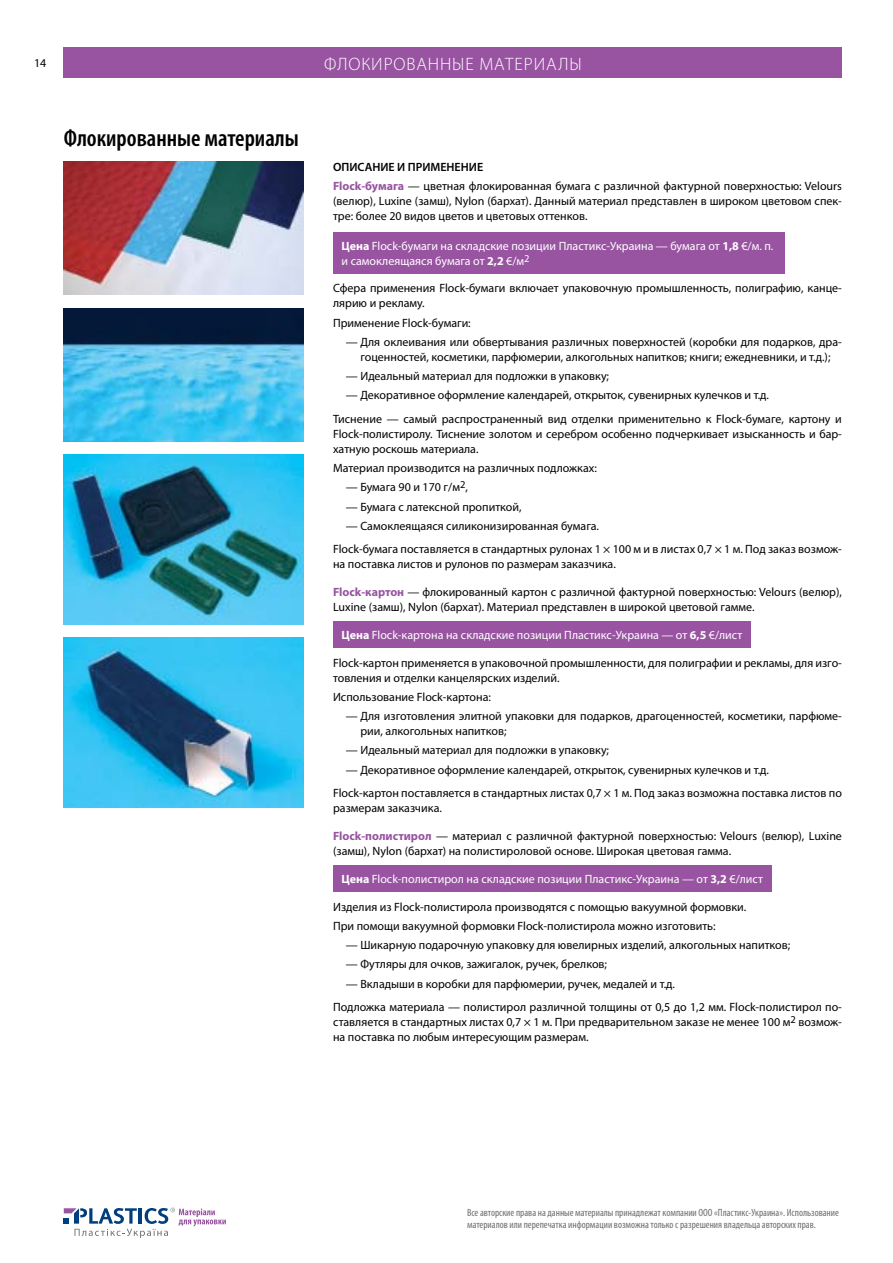
<style>
.page{position:relative;width:893px;height:1263px;background:#fff}
.page>*{position:absolute;margin:0;border:0;box-sizing:border-box;transform-origin:0 0}
.t1{font:600 condensed 24px "Myriad Pro";color:#000}
.t2{font:300 18px "Myriad Pro";letter-spacing:.05em;color:#fff}
.t3{font:12px/15px "Myriad Pro";color:#000}
.t4{font:12px/15px "Myriad Pro";color:#fff}
.t5{font:condensed 10.5px/12.6px "Myriad Pro";color:#6d6e71}
.s1{font-weight:600}
.s2{font-weight:700;color:#9853a1}
.s3{font-weight:700}
</style>
<div class="page">
<svg style="left:64px;top:1208px;width:162px;height:30px"></svg>
<div style="left:64px;top:48px;width:778px;height:30px;background:#9853a1"></div>
<div style="left:333px;top:232px;width:452px;height:41px;background:#9853a1"></div>
<div style="left:333px;top:621px;width:418px;height:26px;background:#9853a1"></div>
<div style="left:333px;top:865px;width:438px;height:26px;background:#9853a1"></div>
<img style="left:64px;top:162px;width:239px;height:133px">
<img style="left:64px;top:308px;width:239px;height:133px">
<img style="left:64px;top:455px;width:240px;height:169px">
<img style="left:64px;top:638px;width:239px;height:170px">
<p class="t3" style="left:34px;top:56px;width:14px">14</p>
<h2 class="t2" style="left:324px;top:54px;width:256px">ФЛОКИРОВАННЫЕ МАТЕРИАЛЫ</h2>
<h1 class="t1" style="left:64px;top:124px;width:236px">Флокированные материалы</h1>
<p class="t3" style="left:333px;top:157px;width:510px;line-height:19.2px"><span class="s1">ОПИСАНИЕ И ПРИМЕНЕНИЕ<br></span><span class="s2">Flock-бумага</span> — цветная флокированная бумага с различной фактурной поверхностью: Velours</p>
<p class="t3" style="left:333px;top:193px;width:510px">(велюр), Luxine (замш), Nylon (бархат). Данный материал представлен в широком цветовом спек&shy;тре: более 20 видов цветов и цветовых оттенков.</p>
<p class="t4" style="left:342px;top:238px;width:433px"><span class="s3">Цена</span> Flock-бумаги на складские позиции Пластикс-Украина — бумага от <span class="s3">1,8</span> €/м. п. и самоклеящаяся бумага от <span class="s3">2,2</span> €/м<sup>2</sup></p>
<p class="t3" style="left:333px;top:281px;width:510px">Сфера применения Flock-бумаги включает упаковочную промышленность, полиграфию, канце&shy;лярию и рекламу.</p>
<p class="t3" style="left:333px;top:315px;width:139px">Применение Flock-бумаги:</p>
<p class="t3" style="left:346px;top:334px;width:498px;text-align:center">— Для оклеивания или обвертывания различных поверхностей (коробки для подарков, дра&shy;гоценностей, косметики, парфюмерии, алкогольных напитков; книги; ежедневники, и т.д.);</p>
<p class="t3" style="left:346px;top:368px;width:265px">— Идеальный материал для подложки в упаковку;</p>
<p class="t3" style="left:333px;top:383px;width:510px;line-height:23.5px;text-indent:13px">— Декоративное оформление календарей, открыток, сувенирных кулечков и т.д.<br>Тиснение — самый распространенный вид отделки применительно к Flock-бумаге, картону и</p>
<p class="t3" style="left:333px;top:426px;width:510px">Flock-полистиролу. Тиснение золотом и серебром особенно подчеркивает изысканность и бар&shy;хатную роскошь материала.</p>
<p class="t3" style="left:333px;top:460px;width:265px">Материал производится на различных подложках:</p>
<p class="t3" style="left:346px;top:480px;width:124px">— Бумага 90 и 170 г/м<sup>2</sup>,</p>
<p class="t3" style="left:346px;top:499px;width:177px">— Бумага с латексной пропиткой,</p>
<p class="t3" style="left:333px;top:514px;width:510px;line-height:23.5px;text-indent:13px">— Самоклеящаяся силиконизированная бумага.<br>Flock-бумага поставляется в стандартных рулонах 1 × 100 м и в листах 0,7 × 1 м. Под заказ возмож-</p>
<p class="t3" style="left:333px;top:557px;width:284px">на поставка листов и рулонов по размерам заказчика.</p>
<p class="t3" style="left:333px;top:584px;width:510px"><span class="s2">Flock-картон</span> — флокированный картон с различной фактурной поверхностью: Velours (велюр),<br>Luxine (замш), Nylon (бархат). Материал представлен в широкой цветовой гамме.</p>
<p class="t4" style="left:342px;top:627px;width:402px"><span class="s3">Цена</span> Flock-картона на складские позиции Пластикс-Украина — от <span class="s3">6,5</span> €/лист</p>
<p class="t3" style="left:333px;top:655px;width:510px">Flock-картон применяется в упаковочной промышленности, для полиграфии и рекламы, для изго&shy;товления и отделки канцелярских изделий.</p>
<p class="t3" style="left:333px;top:689px;width:159px">Использование Flock-картона:</p>
<p class="t3" style="left:360px;top:708px;width:483px;text-indent:-15px">— Для изготовления элитной упаковки для подарков, драгоценностей, косметики, парфюме&shy;рии, алкогольных напитков;</p>
<p class="t3" style="left:346px;top:743px;width:265px">— Идеальный материал для подложки в упаковку;</p>
<p class="t3" style="left:333px;top:758px;width:510px;line-height:23.5px;text-indent:13px">— Декоративное оформление календарей, открыток, сувенирных кулечков и т.д.<br>Flock-картон поставляется в стандартных листах 0,7 × 1 м. Под заказ возможна поставка листов по</p>
<p class="t3" style="left:333px;top:800px;width:110px">размерам заказчика.</p>
<p class="t3" style="left:333px;top:828px;width:510px"><span class="s2">Flock-полистирол</span> — материал с различной фактурной поверхностью: Velours (велюр), Luxine (замш), Nylon (бархат) на полистироловой основе. Широкая цветовая гамма.</p>
<p class="t4" style="left:342px;top:871px;width:423px"><span class="s3">Цена</span> Flock-полистирол на складские позиции Пластикс-Украина — от <span class="s3">3,2</span> €/лист</p>
<p class="t3" style="left:333px;top:897px;width:415px;line-height:19.2px">Изделия из Flock-полистирола производятся с помощью вакуумной формовки.<br>При помощи вакуумной формовки Flock-полистирола можно изготовить:</p>
<p class="t3" style="left:346px;top:937px;width:446px">— Шикарную подарочную упаковку для ювелирных изделий, алкогольных напитков;</p>
<p class="t3" style="left:346px;top:956px;width:263px">— Футляры для очков, зажигалок, ручек, брелков;</p>
<p class="t3" style="left:333px;top:971px;width:510px;line-height:23.5px;text-indent:13px">— Вкладыши в коробки для парфюмерии, ручек, медалей и т.д.<br>Подложка материала — полистирол различной толщины от 0,5 до 1,2 мм. Flock-полистирол по-</p>
<p class="t3" style="left:333px;top:1014px;width:510px">ставляется в стандартных листах 0,7 × 1 м. При предварительном заказе не менее 100 м<sup>2</sup> возмож&shy;на поставка по любым интересующим размерам.</p>
<p class="t5" style="left:467px;top:1206px;width:373px">Все авторские права на данные материалы принадлежат компании ООО «Пластикс-Украина». Использование материалов или перепечатка информации возможна только с разрешения владельца авторских прав.</p>
</div>
